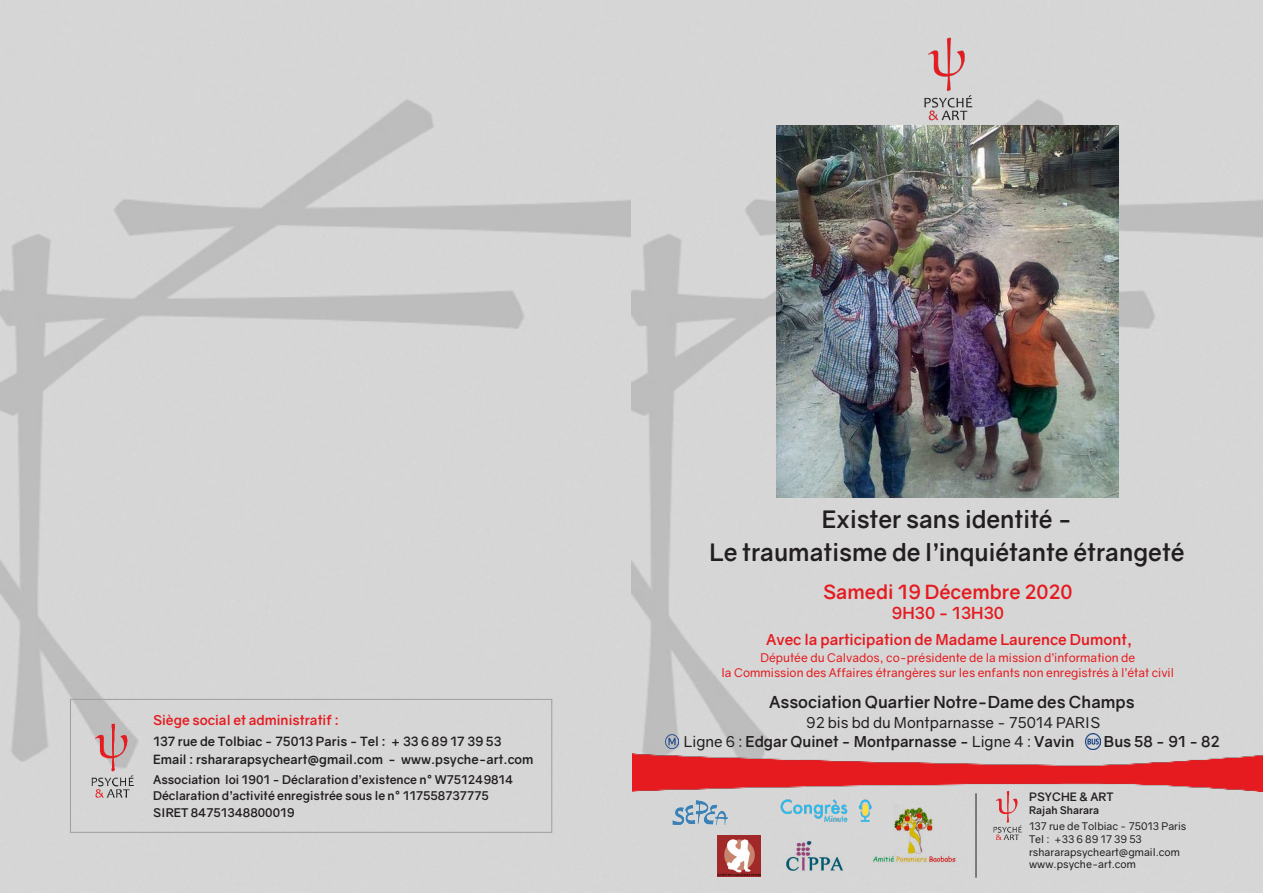
<style>
.page{position:relative;width:1263px;height:893px;background:#fff}
.page>*{position:absolute;margin:0;border:0;box-sizing:border-box;transform-origin:0 0}
.t1{font:700 24px "Gravity";color:#231f20}
.t2{font:700 19.5px "Gravity";color:#e51b20}
.t3{font:700 16.5px "Gravity";color:#231f20}
.t4{font:700 16.5px "Gravity";letter-spacing:.005em;color:#e51b20}
.t5{font:700 15px "Gravity";color:#231f20}
.t6{font:700 15px "Gravity";color:#e51b20}
.t7{font:15px "Gravity";color:#231f20}
.t8{font:700 13.5px "Gravity";color:#e51b20}
.t9{font:700 12.75px "Gravity";color:#231f20}
.t10{font:12px "Gravity";color:#e51b20}
.t11{font:700 12px "Gravity";color:#231f20}
.t12{font:700 11.7px "Gravity";color:#231f20}
.t13{font:10.65px "Gravity";color:#231f20}
.t14{font:700 10.5px "Gravity";color:#231f20}
.s1{font-weight:400}
</style>
<div class="page">
<img style="left:0;top:0;width:1263px;height:893px">
<hr style="left:975px;top:793px;width:1px;height:84px;background:#231f20">
<img style="left:780px;top:798px;width:93px;height:24px">
<img style="left:780px;top:838px;width:69px;height:36px">
<img style="left:873px;top:805px;width:84px;height:60px">
<img style="left:989px;top:792px;width:36px;height:51px">
<img style="left:633px;top:753px;width:630px;height:39px">
<img style="left:665px;top:735px;width:14px;height:13px">
<img style="left:1085px;top:734px;width:15px;height:15px">
<img style="left:777px;top:126px;width:341px;height:371px">
<img style="left:917px;top:33px;width:61px;height:91px">
<img style="left:669px;top:797px;width:70px;height:33px">
<img style="left:717px;top:835px;width:43px;height:41px">
<img style="left:85px;top:719px;width:55px;height:83px">
<div style="left:70px;top:699px;width:482px;height:134px;border:1px solid #a0a1a5"></div>
<p class="t8" style="left:153px;top:712px;width:188px">Siège social et administratif :</p>
<p class="t9" style="left:153px;top:734px;width:350px">137 rue de Tolbiac - 75013 Paris - Tel : + 33 6 89 17 39 53</p>
<p class="t9" style="left:153px;top:752px;width:382px">Email : rshararapsycheart@gmail.com - www.psyche-art.com</p>
<p class="t11" style="left:153px;top:772px;width:362px">Association loi 1901 - Déclaration d’existence n° W751249814</p>
<p class="t11" style="left:153px;top:789px;width:337px">Déclaration d’activité enregistrée sous le n° 117558737775</p>
<p class="t11" style="left:153px;top:805px;width:143px">SIRET 84751348800019</p>
<p class="t1" style="left:822px;top:504px;width:252px">Exister sans identité -</p>
<p class="t1" style="left:709px;top:537px;width:477px">Le traumatisme de l’inquiétante étrangeté</p>
<p class="t2" style="left:823px;top:580px;width:251px">Samedi 19 Décembre 2020</p>
<p class="t4" style="left:891px;top:603px;width:114px">9H30 - 13H30</p>
<p class="t6" style="left:766px;top:630px;width:368px">Avec la participation de Madame Laurence Dumont,</p>
<p class="t10" style="left:760px;top:650px;width:376px">Députée du Calvados, co-présidente de la mission d’information de</p>
<p class="t10" style="left:721px;top:665px;width:454px">la Commission des Affaires étrangères sur les enfants non enregistrés à l’état civil</p>
<p class="t3" style="left:769px;top:692px;width:367px">Association Quartier Notre-Dame des Champs</p>
<p class="t7" style="left:806px;top:713px;width:295px">92 bis bd du Montparnasse - 75014 PARIS</p>
<p class="t5" style="left:684px;top:732px;width:392px"><span class="s1">Ligne 6 :</span> Edgar Quinet - Montparnasse - <span class="s1">Ligne 4 :</span> Vavin</p>
<p class="t5" style="left:1104px;top:732px;width:117px">Bus 58 - 91 - 82</p>
<p class="t12" style="left:1029px;top:789px;width:86px">PSYCHE &amp; ART</p>
<p class="t14" style="left:1029px;top:803px;width:72px">Rajah Sharara</p>
<p class="t13" style="left:1029px;top:820px;width:159px">137 rue de Tolbiac - 75013 Paris</p>
<p class="t13" style="left:1029px;top:832px;width:114px">Tel : +33 6 89 17 39 53</p>
<p class="t13" style="left:1029px;top:845px;width:152px">rshararapsycheart@gmail.com</p>
<p class="t13" style="left:1029px;top:858px;width:108px">www.psyche-art.com</p>
</div>
